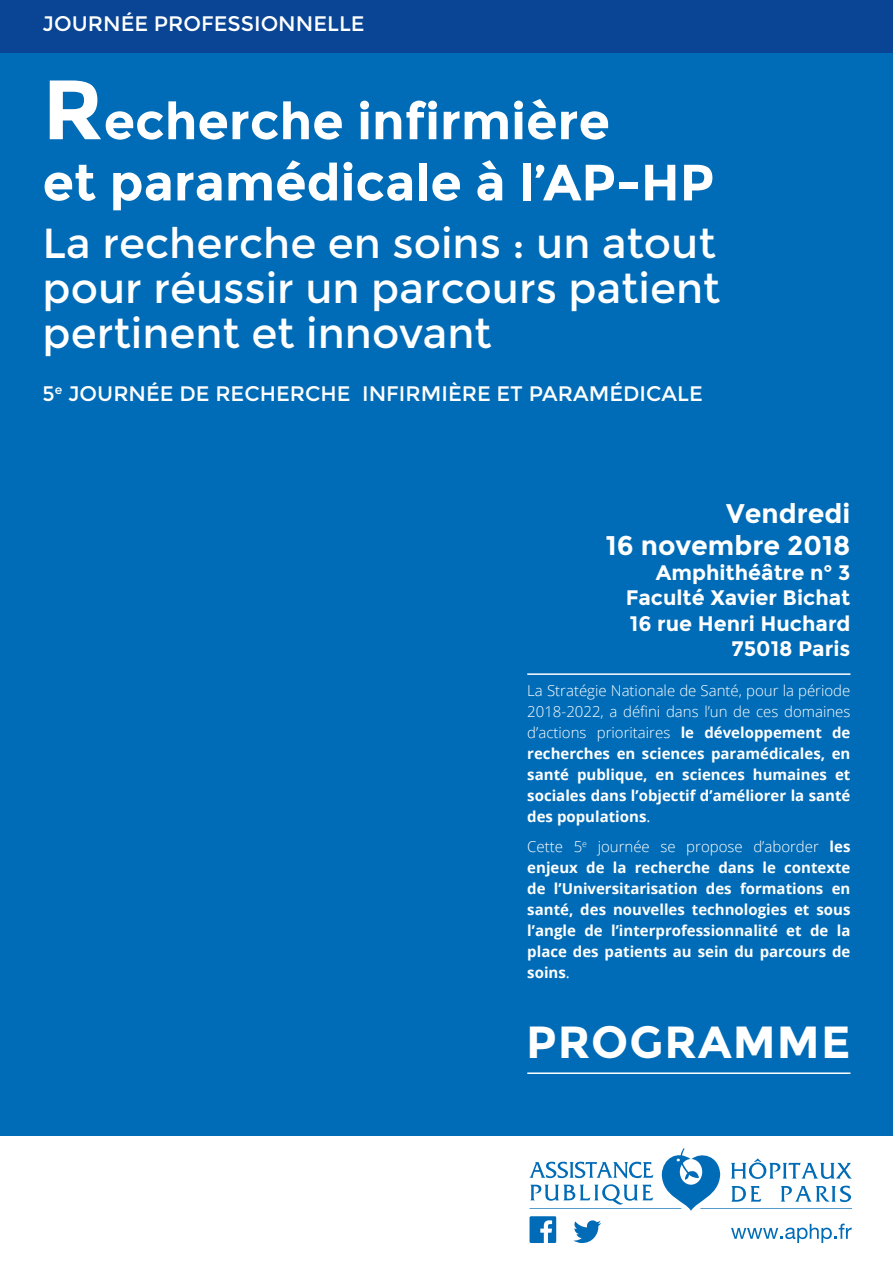
<style>
.page{position:relative;width:893px;height:1263px;background:#fff}
.page>*{position:absolute;margin:0;border:0;box-sizing:border-box;transform-origin:0 0}
.t1{font:700 51px "Montserrat";color:#fff}
.t2{font:700 45px "Montserrat";letter-spacing:.025em;color:#fff}
.t3{font:42px "Montserrat";color:#fff}
.t4{font:700 27px "Montserrat";color:#fff}
.t5{font:21px "Montserrat";color:#fff}
.t6{font:700 21px "Montserrat";color:#fff}
.t7{font:700 15px/21px "Open Sans";color:#fff;text-align:justify}
.s1{font-size:84px}
.s2{font-weight:300}
.s3{font-weight:400}
</style>
<div class="page">
<div style="left:0;top:0;width:893px;height:1135px;background:#006cb7"></div>
<svg style="left:529px;top:1148px;width:323px;height:95px"></svg>
<div style="left:0;top:0;width:893px;height:52px;background:#094594"></div>
<hr style="left:527px;top:1072px;width:323px;height:2px;background:#fff">
<hr style="left:527px;top:673px;width:323px;height:2px;background:#fff">
<p class="t5" style="left:43px;top:12px;width:324px">JOURNÉE PROFESSIONNELLE</p>
<p class="t1" style="left:43px;top:91px;width:569px"><span class="s1">R</span>echerche infirmière</p>
<p class="t1" style="left:43px;top:152px;width:673px">et paramédicale à l’AP-HP</p>
<p class="t3" style="left:43px;top:219px;width:675px">La recherche en soins : un atout</p>
<p class="t3" style="left:43px;top:264px;width:679px">pour réussir un parcours patient</p>
<p class="t3" style="left:43px;top:309px;width:451px">pertinent et innovant</p>
<p class="t5" style="left:43px;top:382px;width:662px">5<sup>e</sup> JOURNÉE DE RECHERCHE INFIRMIÈRE ET PARAMÉDICALE</p>
<p class="t4" style="left:726px;top:497px;width:126px">Vendredi</p>
<p class="t4" style="left:606px;top:529px;width:246px">16 novembre 2018</p>
<p class="t6" style="left:656px;top:560px;width:196px">Amphithéâtre n° 3</p>
<p class="t6" style="left:626px;top:585px;width:226px">Faculté Xavier Bichat</p>
<p class="t6" style="left:630px;top:611px;width:222px">16 rue Henri Huchard</p>
<p class="t6" style="left:732px;top:636px;width:120px">75018 Paris</p>
<p class="t7" style="left:527px;top:680px;width:325px"><span class="s2">La Stratégie Nationale de Santé, pour la période 2018-2022, a défini dans l’un de ces domaines d’actions prioritaires</span> le développement de recherches en sciences paramédicales, en santé publique, en sciences humaines et sociales dans l’objectif d’améliorer la santé des populations<span class="s3">.</span></p>
<p class="t7" style="left:527px;top:835px;width:325px"><span class="s2">Cette 5</span><sup>e</sup> <span class="s2">journée se propose d’aborder</span> les enjeux de la recherche dans le contexte de l’Universitarisation des formations en santé, des nouvelles technologies et sous l’angle de l’interprofessionnalité et de la place des patients au sein du parcours de soins<span class="s3">.</span></p>
<p class="t2" style="left:526px;top:1016px;width:326px">PROGRAMME</p>
</div>
